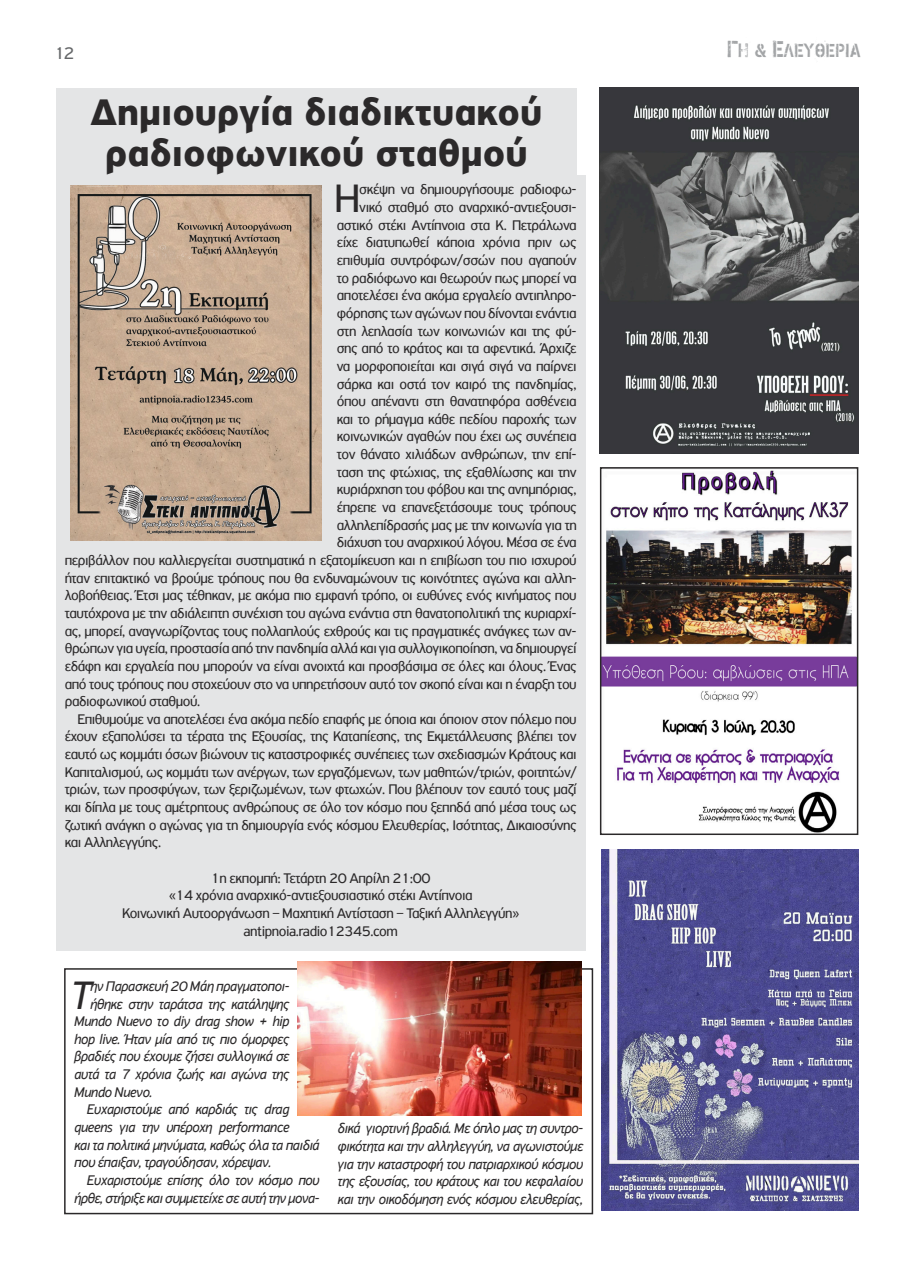
<style>
.page{position:relative;width:915px;height:1276px;background:#fff}
.page>*{position:absolute;margin:0;border:0;box-sizing:border-box;transform-origin:0 0}
.t1{font:41.85px "PF Highway Sans Pro";color:#2b292a}
.t2{font:italic 41.85px "PF Highway Sans Pro";color:#2b292a}
.t3{font:700 39px/40.5px "PF Highway Sans Pro";color:#2b292a;text-align:center}
.t4{font:19.5px "PF Stamps Pro Metal";color:#a3a5a7;scale:.88 1}
.t5{font:18px "PF Highway Sans Pro";color:#656769}
.t6{font:14.7px/17.7px "PF Highway Sans Pro";letter-spacing:-.03em;color:#2b292a;text-align:center}
.t7{font:italic 14.7px/17.7px "PF Highway Sans Pro";letter-spacing:-.03em;color:#2b292a;text-align:justify}
.s1{font-size:23.7px}
</style>
<div class="page">
<div style="left:56px;top:175px;width:529px;height:775px;background:#e4e5e6"></div>
<img style="left:70px;top:185px;width:251px;height:356px">
<img style="left:601px;top:849px;width:257px;height:361px">
<div style="left:56px;top:88px;width:520px;height:90px;background:#e4e5e6"></div>
<img style="left:602px;top:470px;width:253px;height:362px">
<div style="left:599px;top:467px;width:259px;height:368px;border:2px solid #2b292a"></div>
<img style="left:599px;top:88px;width:259px;height:366px">
<div style="left:64px;top:968px;width:529px;height:246px;border:2px solid #2b292a"></div>
<img style="left:298px;top:961px;width:283px;height:154px">
<p class="t5" style="left:54px;top:42px;width:22px">12</p>
<h3 class="t4" style="left:726px;top:37px;width:154px"><span class="s1">Γ</span>Η &amp; <span class="s1">Ε</span>ΛΕυΘΕΡΙΑ</h3>
<h2 class="t3" style="left:90px;top:93px;width:453px">Δημιουργία διαδικτυακού ραδιοφωνικού σταθμού</h2>
<h1 class="t1" style="left:334px;top:174px;width:28px">Η</h1>
<p class="t6" style="left:359px;top:181px;width:219px">σκέψη να δημιουργήσουμε ραδιοφω-</p>
<p class="t6" style="left:359px;top:198px;width:219px">νικό σταθμό στο αναρχικό-αντιεξουσι-</p>
<p class="t6" style="left:336px;top:216px;width:241px">αστικό στέκι Αντίπνοια στα Κ. Πετράλωνα</p>
<p class="t6" style="left:336px;top:234px;width:241px">είχε διατυπωθεί κάποια χρόνια πριν ως</p>
<p class="t6" style="left:336px;top:251px;width:241px">επιθυμία συντρόφων/σσών που αγαπούν</p>
<p class="t6" style="left:336px;top:269px;width:241px">το ραδιόφωνο και θεωρούν πως μπορεί να</p>
<p class="t6" style="left:336px;top:287px;width:241px">αποτελέσει ένα ακόμα εργαλείο αντιπληρο-</p>
<p class="t6" style="left:336px;top:304px;width:241px">φόρησης των αγώνων που δίνονται ενάντια</p>
<p class="t6" style="left:336px;top:322px;width:241px">στη λεηλασία των κοινωνιών και της φύ-</p>
<p class="t6" style="left:336px;top:339px;width:241px">σης από το κράτος και τα αφεντικά. Άρχιζε</p>
<p class="t6" style="left:336px;top:357px;width:241px">να μορφοποιείται και σιγά σιγά να παίρνει</p>
<p class="t6" style="left:336px;top:375px;width:241px">σάρκα και οστά τον καιρό της πανδημίας,</p>
<p class="t6" style="left:336px;top:392px;width:241px">όπου απέναντι στη θανατηφόρα ασθένεια</p>
<p class="t6" style="left:336px;top:410px;width:241px">και το ρήμαγμα κάθε πεδίου παροχής των</p>
<p class="t6" style="left:336px;top:428px;width:241px">κοινωνικών αγαθών που έχει ως συνέπεια</p>
<p class="t6" style="left:336px;top:445px;width:241px">τον θάνατο χιλιάδων ανθρώπων, την επί-</p>
<p class="t6" style="left:336px;top:463px;width:241px">ταση της φτώχιας, της εξαθλίωσης και την</p>
<p class="t6" style="left:336px;top:481px;width:241px">κυριάρχηση του φόβου και της ανημπόριας,</p>
<p class="t6" style="left:336px;top:498px;width:241px">έπρεπε να επανεξετάσουμε τους τρόπους</p>
<p class="t6" style="left:336px;top:516px;width:241px">αλληλεπίδρασής μας με την κοινωνία για τη</p>
<p class="t6" style="left:336px;top:533px;width:241px">διάχυση του αναρχικού λόγου. Μέσα σε ένα</p>
<p class="t6" style="left:65px;top:551px;width:513px">περιβάλλον που καλλιεργείται συστηματικά η εξατομίκευση και η επιβίωση του πιο ισχυρού</p>
<p class="t6" style="left:65px;top:569px;width:513px">ήταν επιτακτικό να βρούμε τρόπους που θα ενδυναμώνουν τις κοινότητες αγώνα και αλλη-</p>
<p class="t6" style="left:65px;top:586px;width:513px">λοβοήθειας. Έτσι μας τέθηκαν, με ακόμα πιο εμφανή τρόπο, οι ευθύνες ενός κινήματος που</p>
<p class="t6" style="left:65px;top:604px;width:513px">ταυτόχρονα με την αδιάλειπτη συνέχιση του αγώνα ενάντια στη θανατοπολιτική της κυριαρχί-</p>
<p class="t6" style="left:65px;top:622px;width:513px">ας, μπορεί, αναγνωρίζοντας τους πολλαπλούς εχθρούς και τις πραγματικές ανάγκες των αν-</p>
<p class="t6" style="left:65px;top:639px;width:513px">θρώπων για υγεία, προστασία από την πανδημία αλλά και για συλλογικοποίηση, να δημιουργεί</p>
<p class="t6" style="left:65px;top:657px;width:513px">εδάφη και εργαλεία που μπορούν να είναι ανοιχτά και προσβάσιμα σε όλες και όλους. Ένας</p>
<p class="t6" style="left:65px;top:675px;width:513px">από τους τρόπους που στοχεύουν στο να υπηρετήσουν αυτό τον σκοπό είναι και η έναρξη του</p>
<p class="t6" style="left:65px;top:692px;width:137px">ραδιοφωνικού σταθμού.</p>
<p class="t6" style="left:77px;top:710px;width:500px">Επιθυμούμε να αποτελέσει ένα ακόμα πεδίο επαφής με όποια και όποιον στον πόλεμο που</p>
<p class="t6" style="left:65px;top:728px;width:513px">έχουν εξαπολύσει τα τέρατα της Εξουσίας, της Καταπίεσης, της Εκμετάλλευσης βλέπει τον</p>
<p class="t6" style="left:65px;top:745px;width:513px">εαυτό ως κομμάτι όσων βιώνουν τις καταστροφικές συνέπειες των σχεδιασμών Κράτους και</p>
<p class="t6" style="left:65px;top:763px;width:513px">Καπιταλισμού, ως κομμάτι των ανέργων, των εργαζόμενων, των μαθητών/τριών, φοιτητών/</p>
<p class="t6" style="left:65px;top:780px;width:513px">τριών, των προσφύγων, των ξεριζωμένων, των φτωχών. Που βλέπουν τον εαυτό τους μαζί</p>
<p class="t6" style="left:65px;top:798px;width:513px">και δίπλα με τους αμέτρητους ανθρώπους σε όλο τον κόσμο που ξεπηδά από μέσα τους ως</p>
<p class="t6" style="left:65px;top:816px;width:513px">ζωτική ανάγκη ο αγώνας για τη δημιουργία ενός κόσμου Ελευθερίας, Ισότητας, Δικαιοσύνης</p>
<p class="t6" style="left:65px;top:833px;width:98px">και Αλληλεγγύης.</p>
<p class="t6" style="left:122px;top:869px;width:399px">1η εκπομπή: Τετάρτη 20 Απρίλη 21:00<br>«14 χρόνια αναρχικό-αντιεξουσιαστικό στέκι Αντίπνοια<br>Κοινωνική Αυτοοργάνωση – Μαχητική Αντίσταση – Ταξική Αλληλεγγύη» antipnoia.radio12345.com</p>
<p class="t7" style="left:90px;top:977px;width:201px">ην Παρασκευή 20 Μάη πραγματοποι-</p>
<p class="t7" style="left:90px;top:995px;width:201px">ήθηκε στην ταράτσα της κατάληψης</p>
<p class="t7" style="left:74px;top:1012px;width:217px">Mundo Nuevo το diy drag show + hip</p>
<p class="t7" style="left:74px;top:1030px;width:217px">hop live. Ήταν μία από τις πιο όμορφες</p>
<p class="t7" style="left:74px;top:1048px;width:217px">βραδιές που έχουμε ζήσει συλλογικά σε</p>
<p class="t7" style="left:74px;top:1065px;width:217px">αυτά τα 7 χρόνια ζωής και αγώνα της</p>
<p class="t7" style="left:74px;top:1083px;width:80px">Mundo Nuevo.</p>
<p class="t7" style="left:87px;top:1100px;width:204px">Ευχαριστούμε από καρδιάς τις drag</p>
<p class="t7" style="left:74px;top:1118px;width:217px">queens για την υπέροχη performance</p>
<p class="t7" style="left:74px;top:1136px;width:247px">και τα πολιτικά μηνύματα, καθώς όλα τα παιδιά</p>
<p class="t7" style="left:74px;top:1153px;width:199px">που έπαιξαν, τραγούδησαν, χόρεψαν.</p>
<p class="t7" style="left:87px;top:1171px;width:234px">Ευχαριστούμε επίσης όλο τον κόσμο που</p>
<p class="t7" style="left:74px;top:1189px;width:247px">ήρθε, στήριξε και συμμετείχε σε αυτή την μονα-</p>
<h1 class="t2" style="left:70px;top:970px;width:22px">Τ</h1>
<p class="t7" style="left:337px;top:1119px;width:247px">δικά γιορτινή βραδιά. Με όπλο μας τη συντρο&shy;φικότητα και την αλληλεγγύη, να αγωνιστούμε για την καταστροφή του πατριαρχικού κόσμου της εξουσίας, του κράτους και του κεφαλαίου και την οικοδόμηση ενός κόσμου ελευθερίας,</p>
</div>
